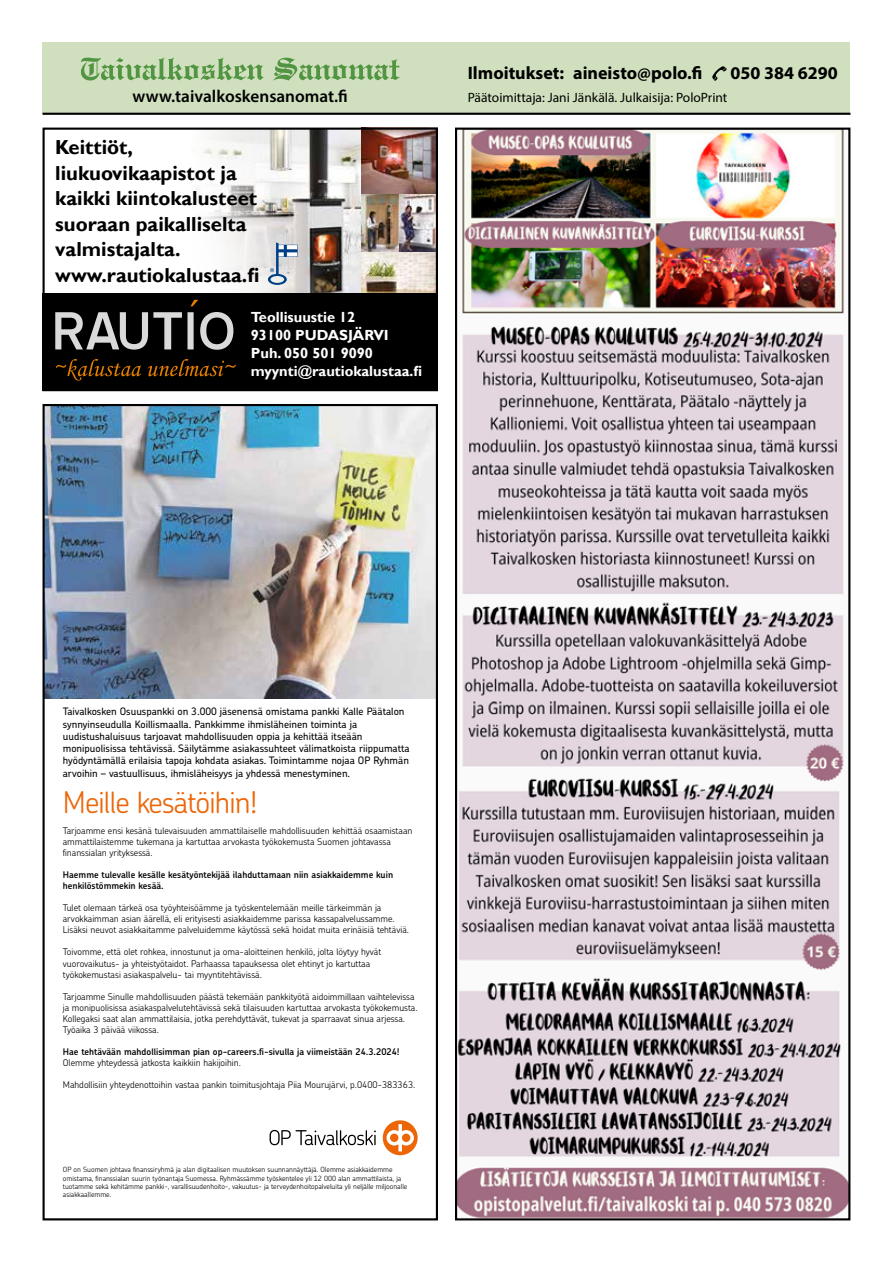
<style>
.page{position:relative;width:893px;height:1263px;background:#fff}
.page>*{position:absolute;margin:0;border:0;box-sizing:border-box;transform-origin:0 0}
.t1{font:300 29.7px "OP Chevin Pro";color:#ec6608}
.t2{font:700 20.25px/25.5px "Gill Sans";color:#000}
.t3{font:700 18px "Myriad Pro";color:#000}
.t4{font:600 17.25px "Myriad Pro";color:#000}
.t5{font:700 14.7px/18px "Gill Sans";color:#fff}
.t6{font:13.5px "Myriad Pro";color:#000}
.t7{font:500 10.2px/12.3px "OP Chevin Pro";color:#000}
.t8{font:300 9.3px/11.1px "OP Chevin Pro";color:#000}
.t9{font:600 9.3px/11.1px "OP Chevin Pro";color:#000}
.t10{font:300 7.2px/8.4px "OP Chevin Pro";color:#000}
</style>
<div class="page">
<div style="left:43px;top:43px;width:807px;height:71px;background:#d0e0be"></div>
<hr style="left:43px;top:113px;width:807px;height:2px;background:#000">
<svg style="left:712px;top:66px;width:15px;height:15px"></svg>
<svg style="left:80px;top:57px;width:183px;height:24px"></svg>
<svg style="left:273px;top:58px;width:127px;height:23px"></svg>
<img style="left:458px;top:131px;width:389px;height:1086px">
<div style="left:455px;top:128px;width:395px;height:1092px;border:2px solid #000"></div>
<img style="left:46px;top:407px;width:389px;height:749px">
<div style="left:43px;top:404px;width:395px;height:816px;border:2px solid #000"></div>
<img style="left:198px;top:131px;width:163px;height:162px">
<img style="left:361px;top:131px;width:74px;height:162px">
<div style="left:43px;top:293px;width:395px;height:98px;background:#000"></div>
<svg style="left:268px;top:242px;width:30px;height:43px"></svg>
<div style="left:43px;top:128px;width:395px;height:263px;border:2px solid #000"></div>
<svg style="left:55px;top:312px;width:178px;height:38px"></svg>
<svg style="left:56px;top:359px;width:180px;height:22px"></svg>
<svg style="left:190px;top:300px;width:8px;height:6px"></svg>
<h3 class="t3" style="left:468px;top:62px;width:236px">Ilmoitukset: aineisto@polo.fi</h3>
<h3 class="t3" style="left:730px;top:62px;width:109px">050 384 6290</h3>
<h3 class="t4" style="left:133px;top:85px;width:217px">www.taivalkoskensanomat.fi</h3>
<h3 class="t6" style="left:468px;top:89px;width:261px">Päätoimittaja: Jani Jänkälä. Julkaisija: PoloPrint</h3>
<h2 class="t2" style="left:55px;top:135px;width:206px">Keittiöt, liukuovikaapistot ja kaikki kiintokalusteet suoraan paikalliselta valmistajalta. www.rautiokalustaa.fi</h2>
<h3 class="t5" style="left:251px;top:309px;width:173px">Teollisuustie 12<br>93100 PUDASJÄRVI<br>Puh. 050 501 9090 myynti@rautiokalustaa.fi</h3>
<p class="t7" style="left:63px;top:705px;width:348px">T Oneksok l av i a moäsnenesä j000 . 3noi kknapsuus ma t s i no l a t ääPe l l aKi kknapa s ms i l l i oKa l l uduesn i ynny mi kknaP. a l l aa m mh ie mi o tnen i ehä l s i a ja tn i<br>u mt avao j ra tsuus i u l ahsut s i du nääes t iää t t i heka ja i pponeduus i l l odha<br>m mäty l i äS. äss i väthetass i s i l oup i no m mi l ävteethussaka i sae mupp i i rat s i okta at ta h mä tnydöy mi oT. saka i saa t adhoka j opa ta i s i a l i reä l l ä ma tn i m Oaa j one mhyRP nä a mh i , suus i l l uut sav–n i h i ovr mässedhya jsyys i ehä l s i my t sene . nen i</p>
<h1 class="t1" style="left:63px;top:782px;width:196px">M !nihiötäsekel l ie</h1>
<p class="t8" style="left:63px;top:824px;width:351px">T mao j ra m maneduus i ave l u tänäseki snee m me l l es i a l i t t a maasoää t t i hekneduus i l l odha naa t s i a m m me t s i a l i t ta m mekute mekoköy tat sakovraaat tut raka jana mouSa t su assavatho jne<br>f i .ässeskyt i ryna l a i ssnan</p>
<p class="t9" style="left:63px;top:869px;width:332px">H me a m mat tudha l iää j i ketnöy täseke l l äseke l l ave l ute med i akka i san i i nnaa m n i uke h möt sö l i kne m . ääsekn i ke</p>
<p class="t8" style="left:63px;top:902px;width:348px">T me l ot e l u mäös i e thyöy tasoäek rä tnaa m me l e tneksöy ta je mnää mi ek rä te l l i e m a jnä<br>a mi akkovr m med i akka i sai t ses i y t i rei l e, ä l l erääna i sana m massu l ev l apassakass i rape m . e<br>L mat i akka i satovueni skäs i m med i u l ev l ape m mtad i ohäkesässöt yäke . ä i väthetä i s i än i reat i u</p>
<p class="t8" style="left:63px;top:946px;width:320px">T mov io m moajtunutsonni,aekhorteloät te,e tävyhyytyölat loj,öl i knehneniet t iola-a v aat tut rako jtyni thete loasseskuapatassaahraP. tod i atöyts i ethya j-sutuk i avorou<br>t mekoköy mi at-u l ev l apsaka i sai sat su . äss i väthet i tnyy</p>
<p class="t8" style="left:63px;top:990px;width:356px">T mao j ra m me l l un i Se meke tä t sääpneduus i l l odha mi od i aä t öy t i kknapnää m as s i ve l e th i avnaa l l i j ma mekoköy tat sakovraaat tut rakneduus i a l i täkesäss i väthetu l ev l apsaka i saass i s i l oup i no . at su K mana l at aasi skage l l o m . asse j raaun i stavaar rapsa jtavekut, tävät tydherepakto j , a i s i a l i t ta<br>T . assok i i vääv i äp3ak i aöy</p>
<p class="t9" style="left:63px;top:1046px;width:338px">H mnäävä the tea mi s i l l odha m mi i va ja l l uv i s-f i . s reerac-pona i pna ! 4202 . 3 . 42nää t s i e</p>
<p class="t8" style="left:63px;top:1057px;width:180px">O me l m .nihioj i kahni i kk iakatsoktajässedyethye</p>
<p class="t8" style="left:63px;top:1079px;width:354px">M mi o tn i knapaa t savn i h i o t t onedye t hyn i i s i l l odha Ma i i Pa j a t ho j su t i . 363383-0040 . p, i v r ä j uruo</p>
<p class="t10" style="left:63px;top:1165px;width:346px">O mouSnoP mhy r i s snanf iava t ho jne mnes i l aa t i g i dna l aa jä O. ä j ä t t yännannuusnes ko t uu me l m med i akka i sae m e<br>o m ma t s i mouSa j a t nanöy tn i ruusna l a i s snanf i, a mhyR. as se mäs sä m mana l a00021i l yee l e t nek söy te m a j , a t s i a l i t t a<br>t ma tou m mä t i hekäkese m me l l ä j l eni l ya t i u l ev l apo t i ohnedyevre ta j-sutuukav, -o t i ohneduus i l l arav, - i kknape e l l anoo j l i a me l l aakka i s m . e</p>
</div>
